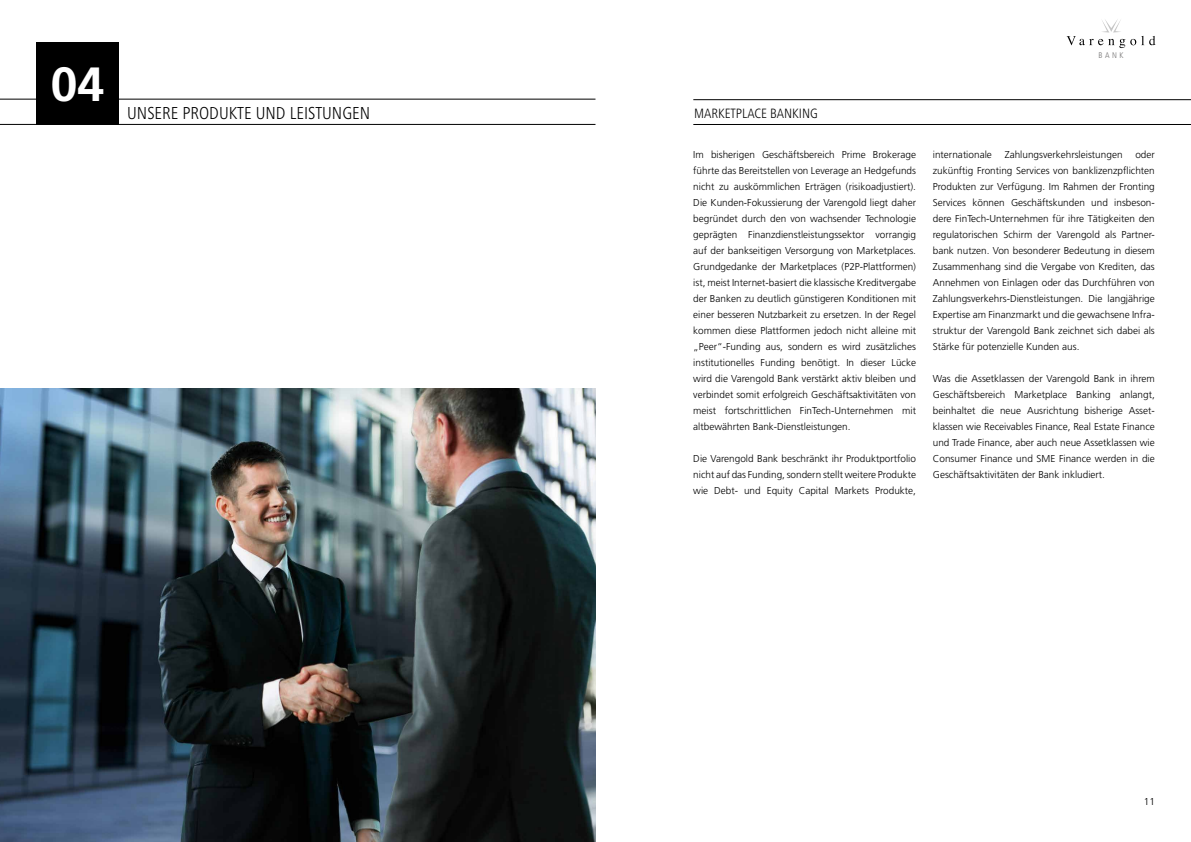
<style>
.page{position:relative;width:1191px;height:842px;background:#fff}
.page>*{position:absolute;margin:0;border:0;box-sizing:border-box;transform-origin:0 0}
.t1{font:700 48px "Frutiger";color:#fff}
.t2{font:300 condensed 18px "Frutiger Next LT";color:#000}
.t3{font:300 condensed 14px "Frutiger Next LT";color:#000}
.t4{font:300 10px/16px "Frutiger";color:#000;text-align:justify}
.t5{font:300 condensed 8.1px "Frutiger";color:#706f6f}
</style>
<div class="page">
<svg style="left:1066px;top:19px;width:89px;height:29px"></svg>
<hr style="left:0;top:99px;width:595px;height:1px;background:#000">
<hr style="left:0;top:124px;width:595px;height:1px;background:#000">
<div style="left:36px;top:42px;width:83px;height:83px;background:#000"></div>
<img style="left:0;top:388px;width:595px;height:454px">
<hr style="left:693px;top:124px;width:498px;height:1px;background:#000">
<hr style="left:693px;top:99px;width:498px;height:1px;background:#000">
<h1 class="t1" style="left:51px;top:56px;width:55px">04</h1>
<h2 class="t2" style="left:127px;top:104px;width:244px">UNSERE PRODUKTE UND LEISTUNGEN</h2>
<p class="t5" style="left:1098px;top:51px;width:27px">BANK</p>
<h3 class="t3" style="left:694px;top:105px;width:125px">MARKETPLACE BANKING</h3>
<p class="t4" style="left:693px;top:146px;width:224px">Im bisherigen Geschäftsbereich Prime Brokerage führte das Bereitstellen von Leverage an Hedgefunds nicht zu auskömmlichen Erträgen (risikoadjustiert).<br>Die Kunden-Fokussierung der Varengold liegt daher begründet durch den von wachsender Technologie geprägten Finanzdienstleistungssektor vorrangig auf der bankseitigen Versorgung von Marketplaces.<br>Grundgedanke der Marketplaces (P2P-Plattformen) ist, meist Internet-basiert die klassische Kreditvergabe der Banken zu deutlich günstigeren Konditionen mit einer besseren Nutzbarkeit zu ersetzen. In der Regel kommen diese Plattformen jedoch nicht alleine mit „Peer“-Funding aus, sondern es wird zusätzliches institutionelles Funding benötigt. In dieser Lücke wird die Varengold Bank verstärkt aktiv bleiben und verbindet somit erfolgreich Geschäftsaktivitäten von meist fortschrittlichen FinTech-Unternehmen mit altbewährten Bank-Dienstleistungen.</p>
<p class="t4" style="left:693px;top:450px;width:224px">Die Varengold Bank beschränkt ihr Produktportfolio nicht auf das Funding, sondern stellt weitere Produkte wie Debt- und Equity Capital Markets Produkte,</p>
<p class="t4" style="left:932px;top:146px;width:223px;text-indent:203px">oder zukünftig Fronting Services von banklizenzpflichten Produkten zur Verfügung. Im Rahmen der Fronting Services können Geschäftskunden und insbeson&shy;dere FinTech-Unternehmen für ihre Tätigkeiten den regulatorischen Schirm der Varengold als Partner&shy;bank nutzen. Von besonderer Bedeutung in diesem Zusammenhang sind die Vergabe von Krediten, das Annehmen von Einlagen oder das Durchführen von Zahlungsverkehrs-Dienstleistungen. Die langjährige Expertise am Finanzmarkt und die gewachsene Infra&shy;struktur der Varengold Bank zeichnet sich dabei als Stärke für potenzielle Kunden aus.</p>
<p class="t4" style="left:932px;top:370px;width:223px">Was die Assetklassen der Varengold Bank in ihrem Geschäftsbereich Marketplace Banking anlangt, beinhaltet die neue Ausrichtung bisherige Asset&shy;klassen wie Receivables Finance, Real Estate Finance und Trade Finance, aber auch neue Assetklassen wie Consumer Finance und SME Finance werden in die Geschäftsaktivitäten der Bank inkludiert.</p>
<p class="t4" style="left:932px;top:146px;width:61px">internationale</p>
<p class="t4" style="left:1004px;top:146px;width:119px">Zahlungsverkehrsleistungen</p>
<p class="t4" style="left:1143px;top:793px;width:13px">11</p>
</div>
